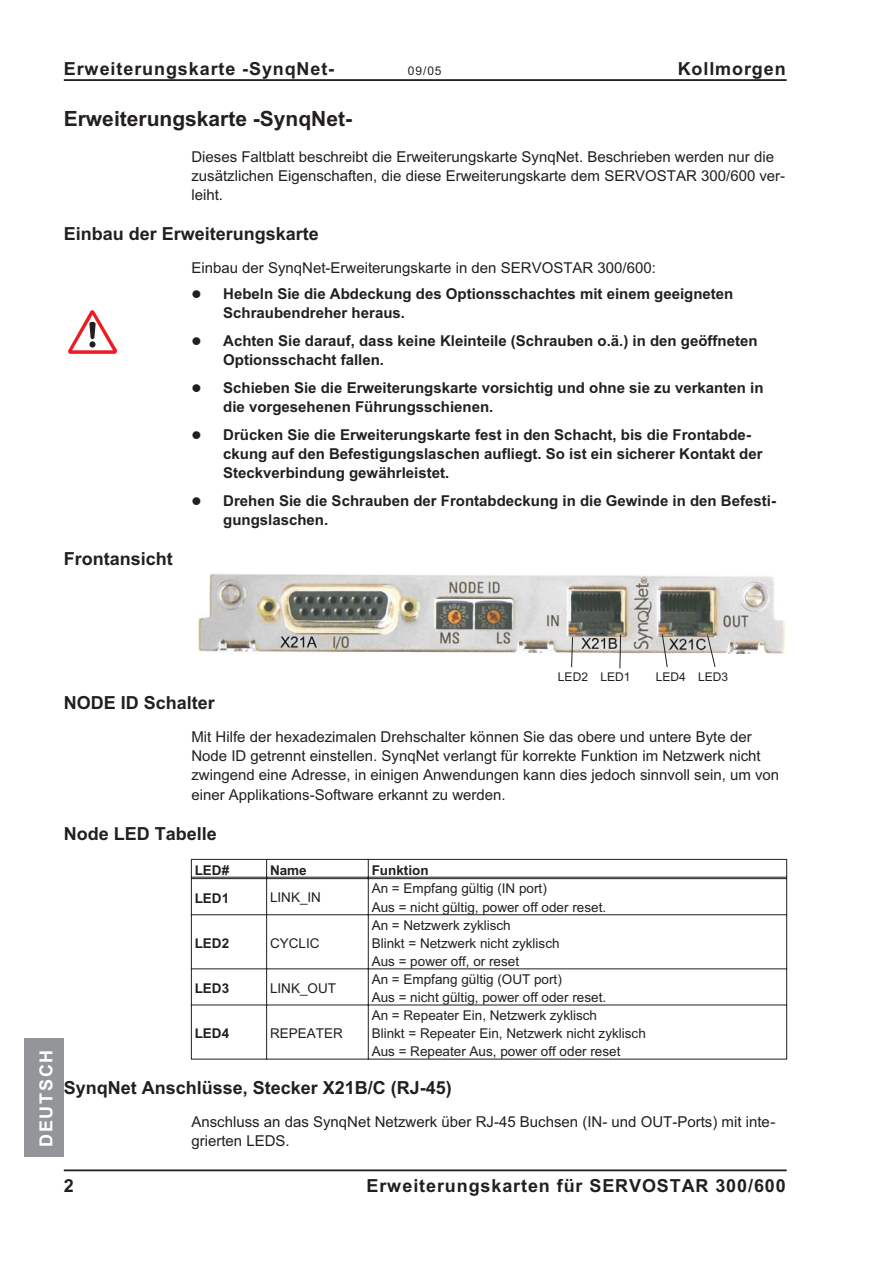
<style>
.page{position:relative;width:893px;height:1263px;background:#fff}
.page>*{position:absolute;margin:0;border:0;box-sizing:border-box;transform-origin:0 0}
.t1{font:700 21px "Arial";color:#231f20}
.t2{font:700 18px "Arial";color:#231f20}
.t3{font:700 18px "Arial";letter-spacing:.05em;color:#231f20}
.t4{font:700 18px "Arial";letter-spacing:.1em;color:#fff}
.t5{font:15px/19.2px "Arial";color:#231f20}
.t6{font:700 15px/19px "Arial";color:#231f20}
.t7{font:13.5px/18px "Arial";color:#231f20}
.t8{font:700 13.5px "Arial";color:#231f20}
.t9{font:12px "Arial";color:#231f20}
</style>
<div class="page">
<hr style="left:191px;top:859px;width:596px;height:1px;background:#231f20">
<hr style="left:191px;top:877px;width:596px;height:1px;background:#231f20">
<hr style="left:191px;top:878px;width:596px;height:1px;background:#231f20">
<hr style="left:191px;top:914px;width:596px;height:1px;background:#231f20">
<hr style="left:191px;top:968px;width:596px;height:1px;background:#231f20">
<hr style="left:191px;top:1005px;width:596px;height:1px;background:#231f20">
<hr style="left:191px;top:1059px;width:596px;height:1px;background:#231f20">
<hr style="left:191px;top:859px;width:1px;height:200px;background:#231f20">
<hr style="left:266px;top:859px;width:1px;height:200px;background:#231f20">
<hr style="left:368px;top:859px;width:1px;height:200px;background:#231f20">
<hr style="left:786px;top:859px;width:1px;height:200px;background:#231f20">
<hr style="left:64px;top:1169px;width:723px;height:2px;background:#231f20">
<hr style="left:64px;top:79px;width:723px;height:2px;background:#231f20">
<div style="left:24px;top:1038px;width:40px;height:119px;background:#939598"></div>
<svg style="left:68px;top:310px;width:49px;height:44px"></svg>
<img style="left:198px;top:573px;width:586px;height:80px">
<svg style="left:571px;top:634px;width:144px;height:35px"></svg>
<p class="t3" style="left:64px;top:62px;width:272px">Erweiterungskarte -SynqNet-</p>
<p class="t9" style="left:408px;top:67px;width:35px">09/05</p>
<p class="t3" style="left:678px;top:62px;width:110px">Kollmorgen</p>
<h1 class="t1" style="left:64px;top:110px;width:290px">Erweiterungskarte -SynqNet-</h1>
<p class="t5" style="left:191px;top:148px;width:595px">Dieses Faltblatt beschreibt die Erweiterungskarte SynqNet. Beschrieben werden nur die zusätzlichen Eigenschaften, die diese Erweiterungskarte dem SERVOSTAR 300/600 ver&shy;leiht.</p>
<p class="t2" style="left:64px;top:227px;width:257px">Einbau der Erweiterungskarte</p>
<p class="t5" style="left:191px;top:260px;width:466px">Einbau der SynqNet-Erweiterungskarte in den SERVOSTAR 300/600:</p>
<p class="t6" style="left:223px;top:285px;width:512px">Hebeln Sie die Abdeckung des Optionsschachtes mit einem geeigneten<br>Schraubendreher heraus.</p>
<p class="t6" style="left:223px;top:333px;width:536px">Achten Sie darauf, dass keine Kleinteile (Schrauben o.ä.) in den geöffneten<br>Optionsschacht fallen.</p>
<p class="t6" style="left:223px;top:380px;width:542px">Schieben Sie die Erweiterungskarte vorsichtig und ohne sie zu verkanten in die vorgesehenen Führungsschienen.</p>
<p class="t6" style="left:223px;top:427px;width:541px">Drücken Sie die Erweiterungskarte fest in den Schacht, bis die Frontabde&shy;ckung auf den Befestigungslaschen aufliegt. So ist ein sicherer Kontakt der<br>Steckverbindung gewährleistet.</p>
<p class="t6" style="left:223px;top:493px;width:554px">Drehen Sie die Schrauben der Frontabdeckung in die Gewinde in den Befesti&shy;gungslaschen.</p>
<p class="t2" style="left:64px;top:552px;width:111px">Frontansicht</p>
<p class="t4" style="left:40px;top:1147px;width:99px;rotate:-90deg">DEUTSCH</p>
<p class="t9" style="left:558px;top:672px;width:74px">LED2 LED1</p>
<p class="t9" style="left:656px;top:672px;width:74px">LED4 LED3</p>
<p class="t2" style="left:64px;top:696px;width:153px">NODE ID Schalter</p>
<p class="t5" style="left:191px;top:728px;width:589px">Mit Hilfe der hexadezimalen Drehschalter können Sie das obere und untere Byte der Node ID getrennt einstellen. SynqNet verlangt für korrekte Funktion im Netzwerk nicht zwingend eine Adresse, in einigen Anwendungen kann dies jedoch sinnvoll sein, um von einer Applikations-Software erkannt zu werden.</p>
<p class="t2" style="left:64px;top:827px;width:155px">Node LED Tabelle</p>
<p class="t8" style="left:195px;top:865px;width:36px">LED#</p>
<p class="t8" style="left:270px;top:865px;width:38px">Name</p>
<p class="t8" style="left:372px;top:865px;width:58px">Funktion</p>
<p class="t8" style="left:195px;top:893px;width:36px">LED1</p>
<p class="t7" style="left:270px;top:890px;width:53px">LINK_IN</p>
<p class="t7" style="left:372px;top:881px;width:236px">An = Empfang gültig (IN port)<br>Aus = nicht gültig, power off oder reset.</p>
<p class="t8" style="left:195px;top:938px;width:36px">LED2</p>
<p class="t7" style="left:270px;top:935px;width:51px">CYCLIC</p>
<p class="t7" style="left:372px;top:917px;width:189px">An = Netzwerk zyklisch<br>Blinkt = Netzwerk nicht zyklisch<br>Aus = power off, or reset</p>
<p class="t8" style="left:195px;top:983px;width:36px">LED3</p>
<p class="t7" style="left:270px;top:980px;width:68px">LINK_OUT</p>
<p class="t7" style="left:372px;top:971px;width:236px">An = Empfang gültig (OUT port)<br>Aus = nicht gültig, power off oder reset.</p>
<p class="t8" style="left:195px;top:1029px;width:36px">LED4</p>
<p class="t7" style="left:270px;top:1026px;width:74px">REPEATER</p>
<p class="t7" style="left:372px;top:1008px;width:276px">An = Repeater Ein, Netzwerk zyklisch<br>Blinkt = Repeater Ein, Netzwerk nicht zyklisch<br>Aus = Repeater Aus, power off oder reset</p>
<p class="t2" style="left:64px;top:1081px;width:390px">SynqNet Anschlüsse, Stecker X21B/C (RJ-45)</p>
<p class="t5" style="left:191px;top:1113px;width:585px">Anschluss an das SynqNet Netzwerk über RJ-45 Buchsen (IN- und OUT-Ports) mit inte&shy;grierten LEDS.</p>
<p class="t2" style="left:64px;top:1179px;width:12px">2</p>
<p class="t3" style="left:367px;top:1179px;width:421px">Erweiterungskarten für SERVOSTAR 300/600</p>
</div>
